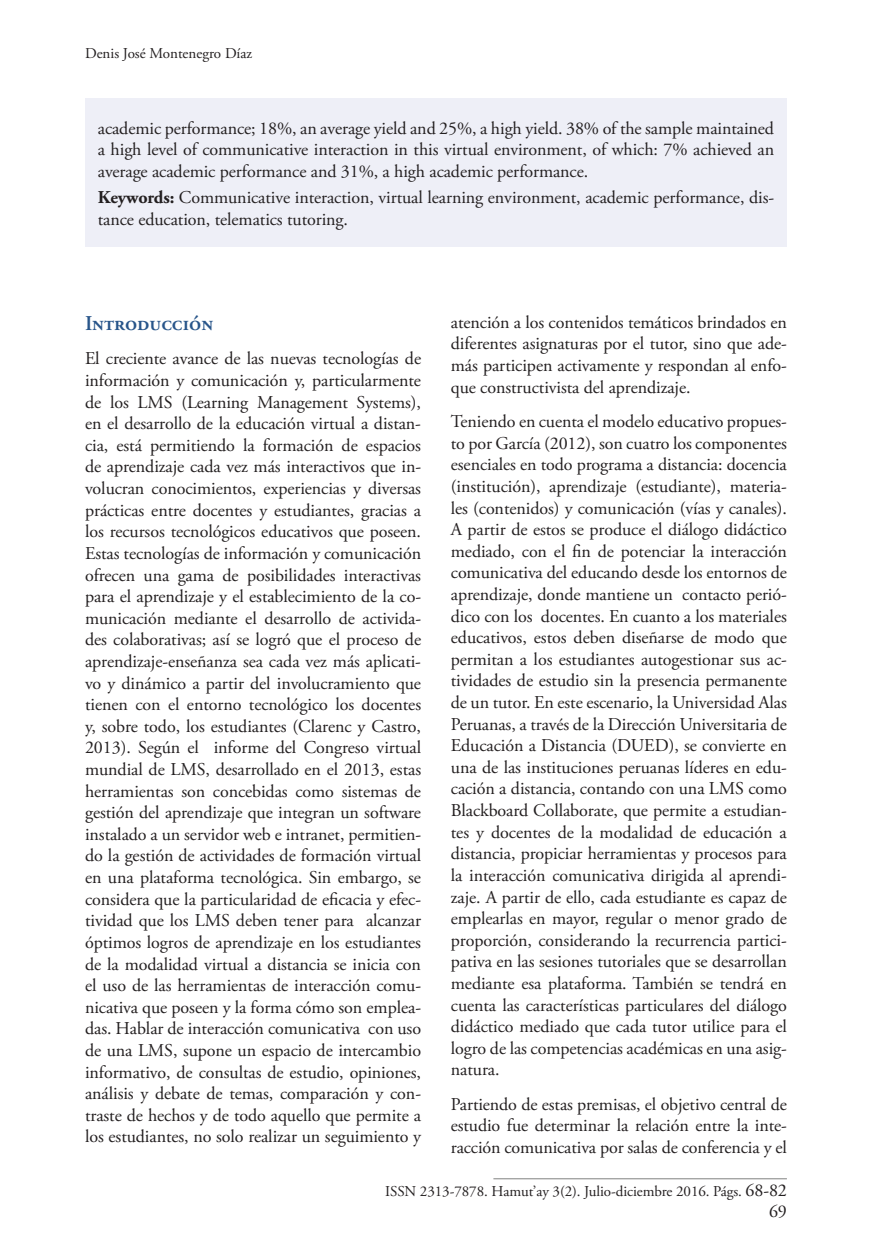
<style>
.page{position:relative;width:872px;height:1255px;background:#fff}
.page>*{position:absolute;margin:0;border:0;box-sizing:border-box;transform-origin:0 0}
.t1{font:600 21px "Adobe Garamond Pro";color:#28558a}
.t2{font:18px/21.6px "Adobe Garamond Pro";letter-spacing:-.005em;color:#231f20;text-align:justify}
.t3{font:15px "Adobe Garamond Pro";letter-spacing:-.005em;color:#231f20}
.s1{font-weight:700}
.s2{font-size:18px}
</style>
<div class="page">
<hr style="left:493px;top:1178px;width:294px;height:1px;background:#808180">
<div style="left:85px;top:98px;width:702px;height:149px;background:#eeeff7"></div>
<p class="t3" style="left:85px;top:44px;width:168px">Denis José Montenegro Díaz</p>
<p class="t2" style="left:98px;top:118px;width:678px">academic performance; 18%, an average yield and 25%, a high yield. 38% of the sample maintained a high level of communicative interaction in this virtual environment, of which: 7% achieved an average academic performance and 31%, a high academic performance.</p>
<p class="t2" style="left:98px;top:187px;width:678px"><span class="s1">Keywords:</span> Communicative interaction, virtual learning environment, academic performance, dis&shy;tance education, telematics tutoring.</p>
<p class="t1" style="left:85px;top:311px;width:130px">Introducción</p>
<p class="t2" style="left:85px;top:348px;width:337px">El creciente avance de las nuevas tecnologías de información y comunicación y, particularmente de los LMS (Learning Management Systems), en el desarrollo de la educación virtual a distan&shy;cia, está permitiendo la formación de espacios de aprendizaje cada vez más interactivos que in&shy;volucran conocimientos, experiencias y diversas prácticas entre docentes y estudiantes, gracias a los recursos tecnológicos educativos que poseen.<br>Estas tecnologías de información y comunicación ofrecen una gama de posibilidades interactivas para el aprendizaje y el establecimiento de la co&shy;municación mediante el desarrollo de activida&shy;des colaborativas; así se logró que el proceso de aprendizaje-enseñanza sea cada vez más aplicati&shy;vo y dinámico a partir del involucramiento que tienen con el entorno tecnológico los docentes y, sobre todo, los estudiantes (Clarenc y Castro, 2013). Según el informe del Congreso virtual mundial de LMS, desarrollado en el 2013, estas herramientas son concebidas como sistemas de gestión del aprendizaje que integran un software instalado a un servidor web e intranet, permitien&shy;do la gestión de actividades de formación virtual en una plataforma tecnológica. Sin embargo, se considera que la particularidad de eficacia y efec&shy;tividad que los LMS deben tener para alcanzar óptimos logros de aprendizaje en los estudiantes de la modalidad virtual a distancia se inicia con el uso de las herramientas de interacción comu&shy;nicativa que poseen y la forma cómo son emplea&shy;das. Hablar de interacción comunicativa con uso de una LMS, supone un espacio de intercambio informativo, de consultas de estudio, opiniones, análisis y debate de temas, comparación y con&shy;traste de hechos y de todo aquello que permite a los estudiantes, no solo realizar un seguimiento y</p>
<p class="t2" style="left:451px;top:312px;width:337px">atención a los contenidos temáticos brindados en diferentes asignaturas por el tutor, sino que ade&shy;más participen activamente y respondan al enfo&shy;que constructivista del aprendizaje.</p>
<p class="t2" style="left:451px;top:411px;width:337px">Teniendo en cuenta el modelo educativo propues&shy;to por García (2012), son cuatro los componentes esenciales en todo programa a distancia: docencia (institución), aprendizaje (estudiante), materia&shy;les (contenidos) y comunicación (vías y canales).<br>A partir de estos se produce el diálogo didáctico mediado, con el fin de potenciar la interacción comunicativa del educando desde los entornos de aprendizaje, donde mantiene un contacto perió&shy;dico con los docentes. En cuanto a los materiales educativos, estos deben diseñarse de modo que permitan a los estudiantes autogestionar sus ac&shy;tividades de estudio sin la presencia permanente de un tutor. En este escenario, la Universidad Alas Peruanas, a través de la Dirección Universitaria de Educación a Distancia (DUED), se convierte en una de las instituciones peruanas líderes en edu&shy;cación a distancia, contando con una LMS como Blackboard Collaborate, que permite a estudian&shy;tes y docentes de la modalidad de educación a distancia, propiciar herramientas y procesos para la interacción comunicativa dirigida al aprendi&shy;zaje. A partir de ello, cada estudiante es capaz de emplearlas en mayor, regular o menor grado de proporción, considerando la recurrencia partici&shy;pativa en las sesiones tutoriales que se desarrollan mediante esa plataforma. También se tendrá en cuenta las características particulares del diálogo didáctico mediado que cada tutor utilice para el logro de las competencias académicas en una asig&shy;natura.</p>
<p class="t2" style="left:451px;top:1093px;width:337px">Partiendo de estas premisas, el objetivo central de estudio fue determinar la relación entre la inte&shy;racción comunicativa por salas de conferencia y el</p>
<p class="t3" style="left:385px;top:1181px;width:403px">ISSN 2313-7878. Hamut’ay 3(2). Julio-diciembre 2016. Págs. <span class="s2">68-82</span></p>
<p class="t2" style="left:769px;top:1201px;width:19px">69</p>
</div>
